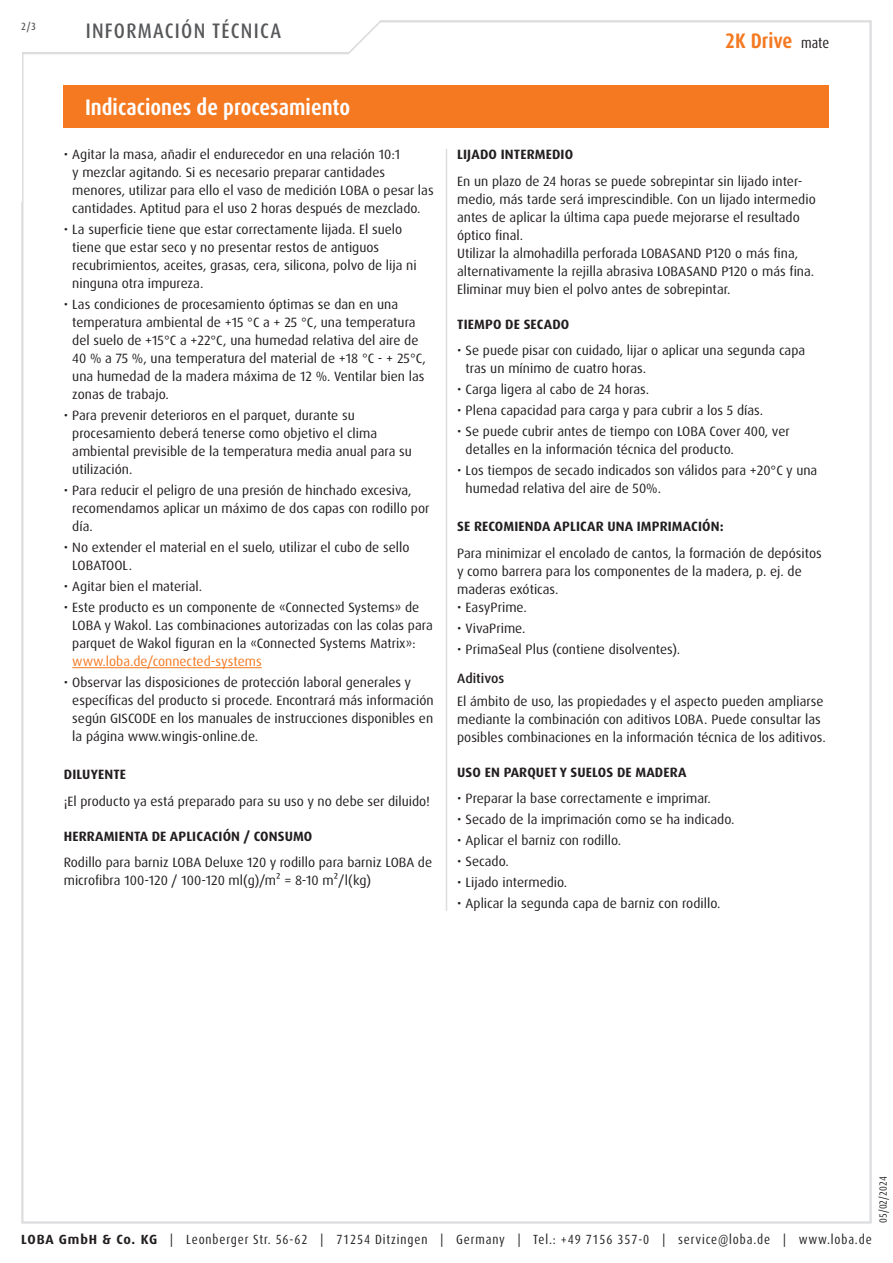
<style>
.page{position:relative;width:893px;height:1263px;background:#fff}
.page>*{position:absolute;margin:0;border:0;box-sizing:border-box;transform-origin:0 0}
.Abschnitt{font:700 condensed 22.5px "Dax Pro";color:#fff}
.t1{font:500 condensed 21px "Dax Pro";letter-spacing:.06em;color:#57585a}
.t2{font:700 condensed 21px "Dax Pro";color:#f47921}
.Text{font:13.5px/18px "Dax Pro";color:#231f20}
.t3{font:700 13.5px "Dax Pro";letter-spacing:.01em;color:#231f20}
.t4{font:500 13.5px "Dax Pro";color:#231f20}
.t5{font:condensed 13.35px "Dax Pro";letter-spacing:.065em;color:#231f20}
.t6{font:condensed 10.5px "Dax Pro";color:#231f20}
.t7{font:500 condensed 10.5px "Dax Pro";color:#57585a}
.s1{color:#f47921}
.s2{font-weight:400;font-size:15px;color:#231f20}
.s3{font-weight:700;font-stretch:normal}
</style>
<div class="page">
<svg style="left:22px;top:20px;width:410px;height:35px"></svg>
<div style="left:64px;top:85px;width:765px;height:43px;background:#f47921"></div>
<hr style="left:72px;top:667px;width:190px;height:1px;background:#f47921">
<hr style="left:446px;top:149px;width:1px;height:762px;background:#dcdddf">
<p class="t7" style="left:21px;top:19px;width:16px">2/3</p>
<h2 class="t1" style="left:86px;top:17px;width:197px">INFORMACIÓN TÉCNICA</h2>
<p class="Abschnitt" style="left:85px;top:93px;width:267px">Indicaciones de procesamiento</p>
<p class="Text" style="left:72px;top:146px;width:363px;text-indent:-9px">• Agitar la masa, añadir el endurecedor en una relación 10:1<br>y mezclar agitando. Si es necesario preparar cantidades menores, utilizar para ello el vaso de medición LOBA o pesar las cantidades. Aptitud para el uso 2 horas después de mezclado.</p>
<p class="Text" style="left:72px;top:221px;width:346px;text-indent:-9px">• La superficie tiene que estar correctamente lijada. El suelo tiene que estar seco y no presentar restos de antiguos recubrimientos, aceites, grasas, cera, silicona, polvo de lija ni ninguna otra impureza.</p>
<p class="Text" style="left:72px;top:296px;width:355px;text-indent:-9px">• Las condiciones de procesamiento óptimas se dan en una temperatura ambiental de +15 °C a + 25 °C, una temperatura del suelo de +15°C a +22°C, una humedad relativa del aire de 40 % a 75 %, una temperatura del material de +18 °C - + 25°C, una humedad de la madera máxima de 12 %. Ventilar bien las zonas de trabajo.</p>
<p class="Text" style="left:72px;top:407px;width:341px;text-indent:-9px">• Para prevenir deterioros en el parquet, durante su procesamiento deberá tenerse como objetivo el clima ambiental previsible de la temperatura media anual para su utilización.</p>
<p class="Text" style="left:72px;top:482px;width:359px;text-indent:-9px">• Para reducir el peligro de una presión de hinchado excesiva, recomendamos aplicar un máximo de dos capas con rodillo por día.</p>
<p class="Text" style="left:72px;top:539px;width:339px;text-indent:-9px">• No extender el material en el suelo, utilizar el cubo de sello<br>LOBATOOL.</p>
<p class="Text" style="left:64px;top:578px;width:140px">• Agitar bien el material.</p>
<p class="Text" style="left:72px;top:599px;width:362px;text-indent:-9px">• Este producto es un componente de «Connected Systems» de LOBA y Wakol. Las combinaciones autorizadas con las colas para parquet de Wakol figuran en la «Connected Systems Matrix»: <span class="s1">www.loba.de/connected-systems</span></p>
<p class="Text" style="left:72px;top:674px;width:363px;text-indent:-9px">• Observar las disposiciones de protección laboral generales y específicas del producto si procede. Encontrará más información según GISCODE en los manuales de instrucciones disponibles en la página www.wingis-online.de.</p>
<p class="t3" style="left:64px;top:766px;width:64px">DILUYENTE</p>
<p class="Text" style="left:64px;top:792px;width:368px">¡El producto ya está preparado para su uso y no debe ser diluido!</p>
<p class="t3" style="left:64px;top:827px;width:250px">HERRAMIENTA DE APLICACIÓN / CONSUMO</p>
<p class="Text" style="left:64px;top:854px;width:370px">Rodillo para barniz LOBA Deluxe 120 y rodillo para barniz LOBA de microfibra 100-120 / 100-120 ml(g)/m² = 8-10 m²/l(kg)</p>
<h2 class="t2" style="left:725px;top:28px;width:105px">2K Drive <span class="s2">mate</span></h2>
<p class="t3" style="left:457px;top:146px;width:118px">LIJADO INTERMEDIO</p>
<p class="Text" style="left:457px;top:172px;width:360px">En un plazo de 24 horas se puede sobrepintar sin lijado inter&shy;medio, más tarde será imprescindible. Con un lijado intermedio antes de aplicar la última capa puede mejorarse el resultado óptico final.</p>
<p class="Text" style="left:457px;top:244px;width:359px">Utilizar la almohadilla perforada LOBASAND P120 o más fina, alternativamente la rejilla abrasiva LOBASAND P120 o más fina.</p>
<p class="Text" style="left:457px;top:280px;width:275px">Eliminar muy bien el polvo antes de sobrepintar.</p>
<p class="t3" style="left:457px;top:316px;width:114px">TIEMPO DE SECADO</p>
<p class="Text" style="left:466px;top:342px;width:341px;text-indent:-9px">• Se puede pisar con cuidado, lijar o aplicar una segunda capa tras un mínimo de cuatro horas.</p>
<p class="Text" style="left:457px;top:381px;width:193px">• Carga ligera al cabo de 24 horas.</p>
<p class="Text" style="left:457px;top:402px;width:308px">• Plena capacidad para carga y para cubrir a los 5 días.</p>
<p class="Text" style="left:466px;top:423px;width:326px;text-indent:-9px">• Se puede cubrir antes de tiempo con LOBA Cover 400, ver detalles en la información técnica del producto.</p>
<p class="Text" style="left:466px;top:462px;width:353px;text-indent:-9px">• Los tiempos de secado indicados son válidos para +20°C y una humedad relativa del aire de 50%.</p>
<p class="t3" style="left:457px;top:518px;width:268px">SE RECOMIENDA APLICAR UNA IMPRIMACIÓN:</p>
<p class="Text" style="left:457px;top:544px;width:366px">Para minimizar el encolado de cantos, la formación de depósitos y como barrera para los componentes de la madera, p. ej. de maderas exóticas.</p>
<p class="Text" style="left:457px;top:598px;width:71px">• EasyPrime.</p>
<p class="Text" style="left:457px;top:619px;width:70px">• VivaPrime.</p>
<p class="Text" style="left:457px;top:640px;width:225px">• PrimaSeal Plus (contiene disolventes).</p>
<p class="t4" style="left:457px;top:670px;width:49px">Aditivos</p>
<p class="Text" style="left:457px;top:692px;width:370px">El ámbito de uso, las propiedades y el aspecto pueden ampliarse mediante la combinación con aditivos LOBA. Puede consultar las posibles combinaciones en la información técnica de los aditivos.</p>
<p class="t3" style="left:457px;top:763px;width:231px">USO EN PARQUET Y SUELOS DE MADERA</p>
<p class="Text" style="left:457px;top:789px;width:255px">• Preparar la base correctamente e imprimar.</p>
<p class="Text" style="left:457px;top:810px;width:279px">• Secado de la imprimación como se ha indicado.</p>
<p class="Text" style="left:457px;top:831px;width:166px">• Aplicar el barniz con rodillo.</p>
<p class="Text" style="left:457px;top:852px;width:53px">• Secado.</p>
<p class="Text" style="left:457px;top:873px;width:112px">• Lijado intermedio.</p>
<p class="Text" style="left:457px;top:894px;width:265px">• Aplicar la segunda capa de barniz con rodillo.</p>
<p class="t6" style="left:876px;top:1222px;width:48px;rotate:-90deg">05/02/2024</p>
<p class="t5" style="left:21px;top:1230px;width:852px"><span class="s3">LOBA GmbH &amp; Co. KG</span> | Leonberger Str. 56-62 | 71254 Ditzingen | Germany | Tel.: +49 7156 357-0 | service@loba.de | www.loba.de</p>
</div>
